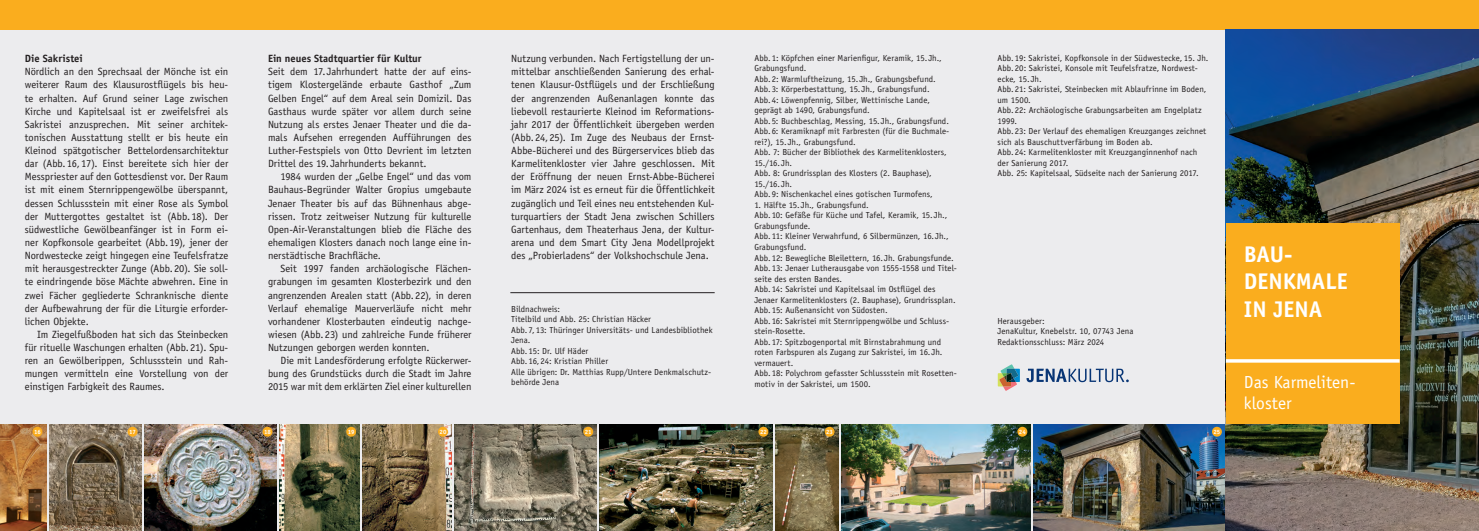
<style>
.page{position:relative;width:1479px;height:531px;background:#fff}
.page>*{position:absolute;margin:0;border:0;box-sizing:border-box;transform-origin:0 0}
.t1{font:700 22.75px/27.3px "Officina Sans Std";color:#fff}
.t2{font:17.5px/21px "Officina Sans Std";color:#fff}
.t3{font:10.5px/13.1px "Officina Sans Std";letter-spacing:-.005em;color:#231f20;text-align:justify}
.t4{font:700 10.5px "Officina Sans Std";color:#231f20}
.t5{font:8.75px/10.5px "Officina Sans Std";letter-spacing:.005em;color:#231f20}
.t6{font:700 6.12px "Officina Sans Std";letter-spacing:-.005em;color:#fff}
</style>
<div class="page">
<div style="left:0;top:30px;width:1225px;height:501px;background:#ececee"></div>
<div style="left:0;top:0;width:1478px;height:30px;background:#faad1e"></div>
<img style="left:0;top:424px;width:46px;height:107px">
<div style="left:32px;top:427px;width:10px;height:10px;background:#faad1e;border-radius:50%"></div>
<img style="left:50px;top:424px;width:91px;height:107px">
<div style="left:128px;top:427px;width:9px;height:10px;background:#faad1e;border-radius:50%"></div>
<img style="left:144px;top:424px;width:132px;height:107px">
<div style="left:262px;top:427px;width:10px;height:10px;background:#faad1e;border-radius:50%"></div>
<img style="left:279px;top:424px;width:81px;height:107px">
<div style="left:346px;top:427px;width:10px;height:10px;background:#faad1e;border-radius:50%"></div>
<img style="left:363px;top:424px;width:88px;height:107px">
<div style="left:438px;top:427px;width:10px;height:10px;background:#faad1e;border-radius:50%"></div>
<img style="left:454px;top:424px;width:143px;height:107px">
<div style="left:583px;top:427px;width:10px;height:10px;background:#faad1e;border-radius:50%"></div>
<img style="left:600px;top:424px;width:172px;height:107px">
<div style="left:758px;top:427px;width:10px;height:10px;background:#faad1e;border-radius:50%"></div>
<img style="left:775px;top:424px;width:63px;height:107px">
<div style="left:824px;top:427px;width:10px;height:10px;background:#faad1e;border-radius:50%"></div>
<img style="left:841px;top:424px;width:189px;height:107px">
<div style="left:1017px;top:427px;width:10px;height:10px;background:#faad1e;border-radius:50%"></div>
<img style="left:1033px;top:424px;width:192px;height:107px">
<div style="left:1211px;top:427px;width:10px;height:10px;background:#faad1e;border-radius:50%"></div>
<svg style="left:997px;top:364px;width:22px;height:27px"></svg>
<svg style="left:1026px;top:368px;width:102px;height:14px"></svg>
<hr style="left:510px;top:292px;width:204px;height:1px;background:#231f20">
<img style="left:1225px;top:30px;width:253px;height:501px">
<div style="left:1225px;top:223px;width:174px;height:201px;background:#faad1e"></div>
<svg style="left:1225px;top:359px;width:174px;height:4px"></svg>
<p class="t4" style="left:25px;top:52px;width:60px">Die Sakristei</p>
<p class="t3" style="left:25px;top:65px;width:205px">Nördlich an den Sprechsaal der Mönche ist ein weiterer Raum des Klausurostflügels bis heu&shy;te erhalten. Auf Grund seiner Lage zwischen Kirche und Kapitelsaal ist er zweifelsfrei als Sakristei anzusprechen. Mit seiner architek&shy;tonischen Ausstattung stellt er bis heute ein Kleinod spätgotischer Bettelordensarchitektur dar (Abb. 16, 17). Einst bereitete sich hier der Messpriester auf den Gottesdienst vor. Der Raum ist mit einem Sternrippengewölbe überspannt, dessen Schlussstein mit einer Rose als Symbol der Muttergottes gestaltet ist (Abb.18). Der südwestliche Gewölbeanfänger ist in Form ei&shy;ner Kopfkonsole gearbeitet (Abb.19), jener der Nordwestecke zeigt hingegen eine Teufelsfratze mit herausgestreckter Zunge (Abb. 20). Sie soll&shy;te eindringende böse Mächte abwehren. Eine in zwei Fächer gegliederte Schranknische diente der Aufbewahrung der für die Liturgie erforder&shy;lichen Objekte.</p>
<p class="t3" style="left:25px;top:328px;width:205px;text-indent:12px">Im Ziegelfußboden hat sich das Steinbecken für rituelle Waschungen erhalten (Abb. 21). Spu&shy;ren an Gewölberippen, Schlussstein und Rah&shy;mungen vermitteln eine Vorstellung von der einstigen Farbigkeit des Raumes.</p>
<p class="t4" style="left:268px;top:52px;width:155px">Ein neues Stadtquartier für Kultur</p>
<p class="t3" style="left:268px;top:65px;width:205px">Seit dem 17. Jahrhundert hatte der auf eins&shy;tigem Klostergelände erbaute Gasthof „Zum Gelben Engel“ auf dem Areal sein Domizil. Das Gasthaus wurde später vor allem durch seine Nutzung als erstes Jenaer Theater und die da&shy;mals Aufsehen erregenden Aufführungen des Luther-Festspiels von Otto Devrient im letzten Drittel des 19. Jahrhunderts bekannt.</p>
<p class="t3" style="left:268px;top:170px;width:205px;text-indent:12px">1984 wurden der „Gelbe Engel“ und das vom Bauhaus-Begründer Walter Gropius umgebaute Jenaer Theater bis auf das Bühnenhaus abge&shy;rissen. Trotz zeitweiser Nutzung für kulturelle Open-Air-Veranstaltungen blieb die Fläche des ehemaligen Klosters danach noch lange eine in&shy;nerstädtische Brachfläche.</p>
<p class="t3" style="left:268px;top:262px;width:205px;text-indent:12px">Seit 1997 fanden archäologische Flächen&shy;grabungen im gesamten Klosterbezirk und den angrenzenden Arealen statt (Abb.22), in deren Verlauf ehemalige Mauerverläufe nicht mehr vorhandener Klosterbauten eindeutig nachge&shy;wiesen (Abb.23) und zahlreiche Funde früherer Nutzungen geborgen werden konnten.</p>
<p class="t3" style="left:268px;top:354px;width:205px;text-indent:12px">Die mit Landesförderung erfolgte Rückerwer&shy;bung des Grundstücks durch die Stadt im Jahre 2015 war mit dem erklärten Ziel einer kulturellen</p>
<p class="t3" style="left:511px;top:52px;width:205px">Nutzung verbunden. Nach Fertigstellung der un&shy;mittelbar anschließenden Sanierung des erhal&shy;tenen Klausur-Ostflügels und der Erschließung der angrenzenden Außenanlagen konnte das liebevoll restaurierte Kleinod im Reformations&shy;jahr 2017 der Öffentlichkeit übergeben werden (Abb.24, 25). Im Zuge des Neubaus der Ernst-Abbe-Bücherei und des Bürgerservices blieb das Karmelitenkloster vier Jahre geschlossen. Mit der Eröffnung der neuen Ernst-Abbe-Bücherei im März 2024 ist es erneut für die Öffentlichkeit zugänglich und Teil eines neu entstehenden Kul&shy;turquartiers der Stadt Jena zwischen Schillers Gartenhaus, dem Theaterhaus Jena, der Kultur&shy;arena und dem Smart City Jena Modellprojekt des „Probierladens“ der Volkshochschule Jena.</p>
<p class="t5" style="left:511px;top:303px;width:203px">Bildnachweis:<br>Titelbild und Abb. 25: Christian Häcker<br>Abb.7, 13: Thüringer Universitäts- und Landesbibliothek<br>Jena.<br>Abb.15: Dr. Ulf Häder<br>Abb.16, 24: Kristian Philler<br>Alle übrigen: Dr. Matthias Rupp/Untere Denkmalschutz&shy;behörde Jena</p>
<p class="t5" style="left:754px;top:53px;width:196px">Abb. 1: Köpfchen einer Marienfigur, Keramik, 15. Jh., Grabungsfund.<br>Abb. 2: Warmluftheizung, 15. Jh., Grabungsbefund.<br>Abb. 3: Körperbestattung, 15. Jh., Grabungsfund.<br>Abb. 4: Löwenpfennig, Silber, Wettinische Lande, geprägt ab 1490, Grabungsfund.<br>Abb. 5: Buchbeschlag, Messing, 15. Jh., Grabungsfund.<br>Abb.6: Keramiknapf mit Farbresten (für die Buchmale&shy;rei?), 15. Jh., Grabungsfund.<br>Abb. 7: Bücher der Bibliothek des Karmelitenklosters, 15./16. Jh.<br>Abb. 8: Grundrissplan des Klosters (2. Bauphase), 15./16. Jh.<br>Abb.9: Nischenkachel eines gotischen Turmofens,</p>
<p class="t5" style="left:754px;top:200px;width:204px">1. Hälfte 15. Jh., Grabungsfund.<br>Abb.10: Gefäße für Küche und Tafel, Keramik, 15. Jh., Grabungsfunde.<br>Abb.11: Kleiner Verwahrfund, 6 Silbermünzen, 16. Jh., Grabungsfund.<br>Abb.12: Bewegliche Bleilettern, 16. Jh. Grabungsfunde.<br>Abb.13: Jenaer Lutherausgabe von 1555-1558 und Titel&shy;seite des ersten Bandes.<br>Abb.14: Sakristei und Kapitelsaal im Ostflügel des Jenaer Karmelitenklosters (2. Bauphase), Grundrissplan.<br>Abb.15: Außenansicht von Südosten.<br>Abb. 16: Sakristei mit Sternrippengwölbe und Schluss&shy;stein-Rosette.<br>Abb.17: Spitzbogenportal mit Birnstabrahmung und roten Farbspuren als Zugang zur Sakristei, im 16. Jh. vermauert.<br>Abb.18: Polychrom gefasster Schlussstein mit Rosetten&shy;motiv in der Sakristei, um 1500.</p>
<p class="t5" style="left:997px;top:53px;width:212px">Abb. 19: Sakristei, Kopfkonsole in der Südwestecke, 15. Jh.<br>Abb.20: Sakristei, Konsole mit Teufelsfratze, Nordwest&shy;ecke, 15. Jh.<br>Abb.21: Sakristei, Steinbecken mit Ablaufrinne im Boden, um 1500.<br>Abb.22: Archäologische Grabungsarbeiten am Engelplatz 1999.<br>Abb.23: Der Verlauf des ehemaligen Kreuzganges zeichnet sich als Bauschuttverfärbung im Boden ab.<br>Abb.24: Karmelitenkloster mit Kreuzganginnenhof nach der Sanierung 2017.<br>Abb. 25: Kapitelsaal, Südseite nach der Sanierung 2017.</p>
<p class="t5" style="left:997px;top:315px;width:137px">Herausgeber:<br>JenaKultur, Knebelstr. 10, 07743 Jena<br>Redaktionsschluss: März 2024</p>
<p class="t6" style="left:34px;top:428px;width:8px">16</p>
<p class="t6" style="left:129px;top:428px;width:8px">17</p>
<p class="t6" style="left:264px;top:428px;width:8px">18</p>
<p class="t6" style="left:348px;top:428px;width:8px">19</p>
<p class="t6" style="left:439px;top:428px;width:8px">20</p>
<p class="t6" style="left:585px;top:428px;width:8px">21</p>
<p class="t6" style="left:760px;top:428px;width:8px">22</p>
<p class="t6" style="left:826px;top:428px;width:8px">23</p>
<p class="t6" style="left:1018px;top:428px;width:8px">24</p>
<p class="t6" style="left:1213px;top:428px;width:8px">25</p>
<h1 class="t1" style="left:1243px;top:240px;width:105px">BAU-<br>DENKMALE<br>IN JENA</h1>
<h2 class="t2" style="left:1243px;top:371px;width:113px">Das Karmeliten&shy;kloster</h2>
</div>
